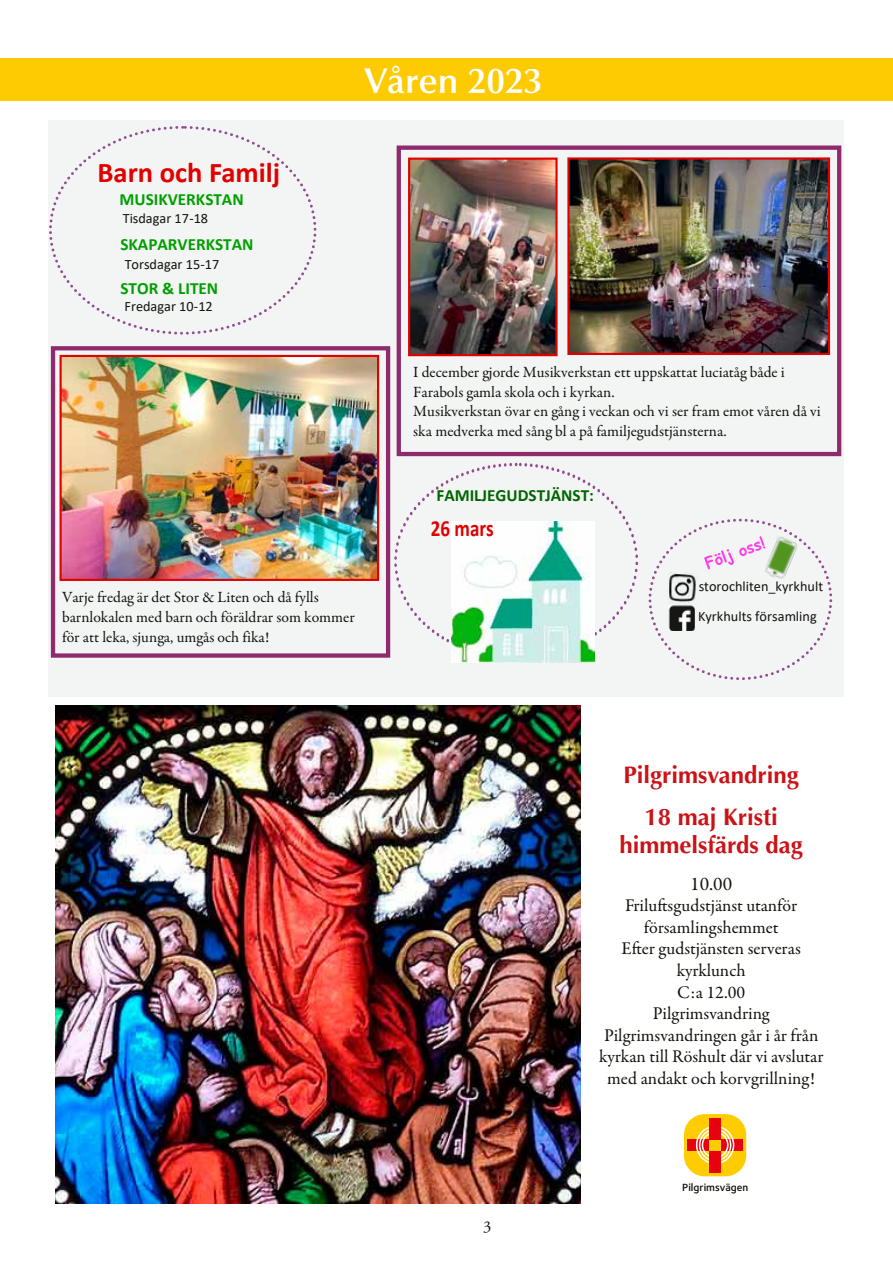
<style>
.page{position:relative;width:893px;height:1263px;background:#fff}
.page>*{position:absolute;margin:0;border:0;box-sizing:border-box;transform-origin:0 0}
.t1{font:600 36px "Optima";color:#fff}
.t2{font:700 28.65px "Calibri";color:#e00000}
.t3{font:700 24px/41.5px "Optima";color:#cc1217;text-align:center}
.t4{font:700 23.1px "Calibri";color:#e00000;scale:.82 1}
.t5{font:19.5px "Garamond Premr Pro";color:#13120d}
.t6{font:18px/21.6px "Garamond Premr Pro";color:#13120d;text-align:center}
.t7{font:700 17.1px "Calibri";color:#009f00}
.t8{font:700 17.1px "Calibri";color:#060}
.t9{font:16.5px "Adobe Garamond Pro";color:#13120d}
.t10{font:15.75px/20px "Garamond Premr Pro";color:#13120d}
.t11{font:14.25px/30.6px "Calibri";color:#13120d}
.t12{font:600 10.8px "Foundry Sterling";color:#13120d}
</style>
<div class="page">
<div style="left:0;top:58px;width:893px;height:43px;background:#feca02"></div>
<div style="left:49px;top:120px;width:795px;height:577px;background:#f3f4f4"></div>
<div style="left:397px;top:146px;width:444px;height:310px;border:4px solid #8e2b6d"></div>
<img style="left:451px;top:521px;width:143px;height:141px">
<img style="left:63px;top:358px;width:313px;height:220px">
<div style="left:60px;top:355px;width:319px;height:226px;border:2px solid #e00000"></div>
<img style="left:570px;top:160px;width:257px;height:192px">
<div style="left:567px;top:157px;width:263px;height:198px;border:2px solid #e00000"></div>
<img style="left:411px;top:161px;width:144px;height:192px">
<div style="left:408px;top:158px;width:150px;height:198px;border:2px solid #e00000"></div>
<img style="left:765px;top:535px;width:35px;height:44px">
<svg style="left:704px;top:536px;width:61px;height:33px"></svg>
<img style="left:667px;top:572px;width:31px;height:32px">
<img style="left:669px;top:606px;width:26px;height:25px">
<div style="left:51px;top:346px;width:339px;height:312px;border:4px solid #8e2b6d"></div>
<img style="left:55px;top:706px;width:525px;height:497px">
<div style="left:684px;top:1114px;width:62px;height:62px;background:#fc0;border-radius:21px"></div>
<div style="left:721px;top:1139px;width:21px;height:12px;background:#e7000e"></div>
<div style="left:688px;top:1139px;width:21px;height:12px;background:#e7000e"></div>
<svg style="left:696px;top:1126px;width:38px;height:38px"></svg>
<div style="left:709px;top:1118px;width:12px;height:21px;background:#e7000e"></div>
<div style="left:709px;top:1151px;width:12px;height:21px;background:#e7000e"></div>
<h1 class="t1" style="left:365px;top:60px;width:179px">Våren 2023</h1>
<h2 class="t2" style="left:97px;top:153px;width:184px">Barn och Familj</h2>
<p class="t7" style="left:120px;top:187px;width:126px">MUSIKVERKSTAN</p>
<p class="t7" style="left:120px;top:232px;width:135px">SKAPARVERKSTAN</p>
<p class="t7" style="left:120px;top:276px;width:99px">STOR &amp; LITEN</p>
<p class="t11" style="left:123px;top:202px;width:87px">Tisdagar 17-18</p>
<p class="t11" style="left:125px;top:249px;width:96px">Torsdagar 15-17</p>
<p class="t11" style="left:125px;top:291px;width:90px">Fredagar 10-12</p>
<p class="t10" style="left:62px;top:587px;width:294px">Varje fredag är det Stor &amp; Liten och då fylls barnlokalen med barn och föräldrar som kommer för att leka, sjunga, umgås och fika!</p>
<p class="t10" style="left:413px;top:362px;width:409px">I december gjorde Musikverkstan ett uppskattat luciatåg både i Farabols gamla skola och i kyrkan.<br>Musikverkstan övar en gång i veckan och vi ser fram emot våren då vi ska medverka med sång bl a på familjegudstjänsterna.</p>
<p class="t8" style="left:436px;top:483px;width:159px">FAMILJEGUDSTJÄNST:</p>
<h3 class="t4" style="left:431px;top:512px;width:78px">26 mars</h3>
<p class="t11" style="left:698px;top:570px;width:127px">storochliten_kyrkhult<br>Kyrkhults församling</p>
<p class="t9" style="left:483px;top:1217px;width:10px">3</p>
<h3 class="t3" style="left:623px;top:754px;width:177px">Pilgrimsvandring<br>18 maj Kristi</h3>
<h3 class="t3" style="left:620px;top:825px;width:185px">himmelsfärds dag</h3>
<p class="t5" style="left:690px;top:872px;width:43px">10.00</p>
<p class="t6" style="left:599px;top:895px;width:226px">Friluftsgudstjänst utanför församlingshemmet<br>Efter gudstjänsten serveras kyrklunch<br>C:a 12.00<br>Pilgrimsvandring<br>Pilgrimsvandringen går i år från kyrkan till Röshult där vi avslutar med andakt och korvgrillning!</p>
<p class="t12" style="left:682px;top:1180px;width:68px">Pilgrimsvägen</p>
</div>
